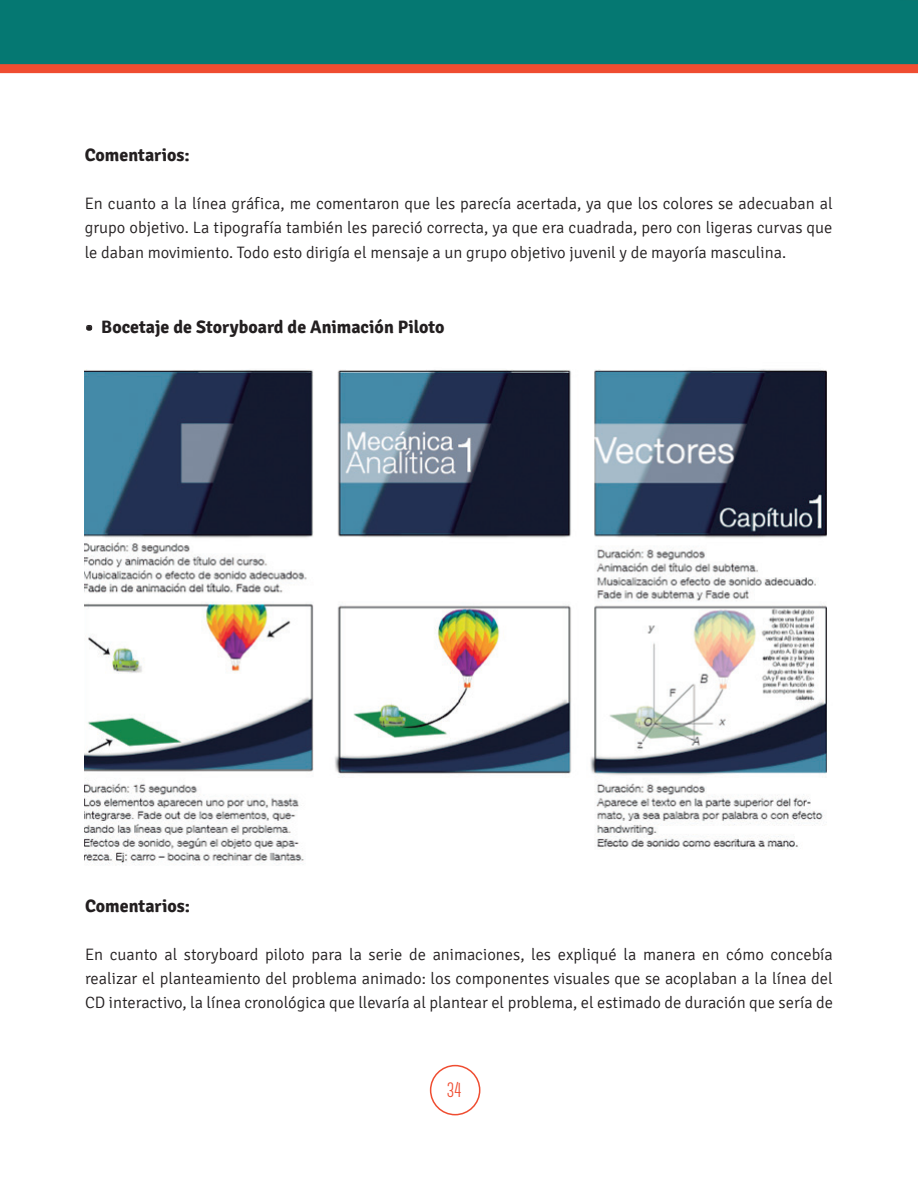
<style>
.page{position:relative;width:918px;height:1188px;background:#fff}
.page>*{position:absolute;margin:0;border:0;box-sizing:border-box;transform-origin:0 0}
.t1{font:700 21px "Canter";color:#ef4d31}
.t2{font:700 18px "Signika";color:#231f20}
.t3{font:300 16.5px/24px "Signika";color:#231f20;text-align:justify}
</style>
<div class="page">
<svg style="left:0;top:0;width:918px;height:74px;background:#24746b"></svg>
<div style="left:430px;top:1065px;width:50px;height:50px;border:2px solid #ef4d31;border-radius:50%"></div>
<svg style="left:86px;top:325px;width:6px;height:6px"></svg>
<img style="left:84px;top:369px;width:743px;height:496px">
<p class="t2" style="left:85px;top:145px;width:107px">Comentarios:</p>
<p class="t3" style="left:85px;top:192px;width:749px">En cuanto a la línea gráfica, me comentaron que les parecía acertada, ya que los colores se adecuaban al grupo objetivo. La tipografía también les pareció correcta, ya que era cuadrada, pero con ligeras curvas que le daban movimiento. Todo esto dirigía el mensaje a un grupo objetivo juvenil y de mayoría masculina.</p>
<p class="t2" style="left:85px;top:316px;width:361px">• Bocetaje de Storyboard de Animación Piloto</p>
<p class="t2" style="left:85px;top:895px;width:107px">Comentarios:</p>
<p class="t3" style="left:85px;top:943px;width:749px">En cuanto al storyboard piloto para la serie de animaciones, les expliqué la manera en cómo concebía realizar el planteamiento del problema animado: los componentes visuales que se acoplaban a la línea del CD interactivo, la línea cronológica que llevaría al plantear el problema, el estimado de duración que sería de</p>
<p class="t1" style="left:447px;top:1080px;width:16px">34</p>
</div>
